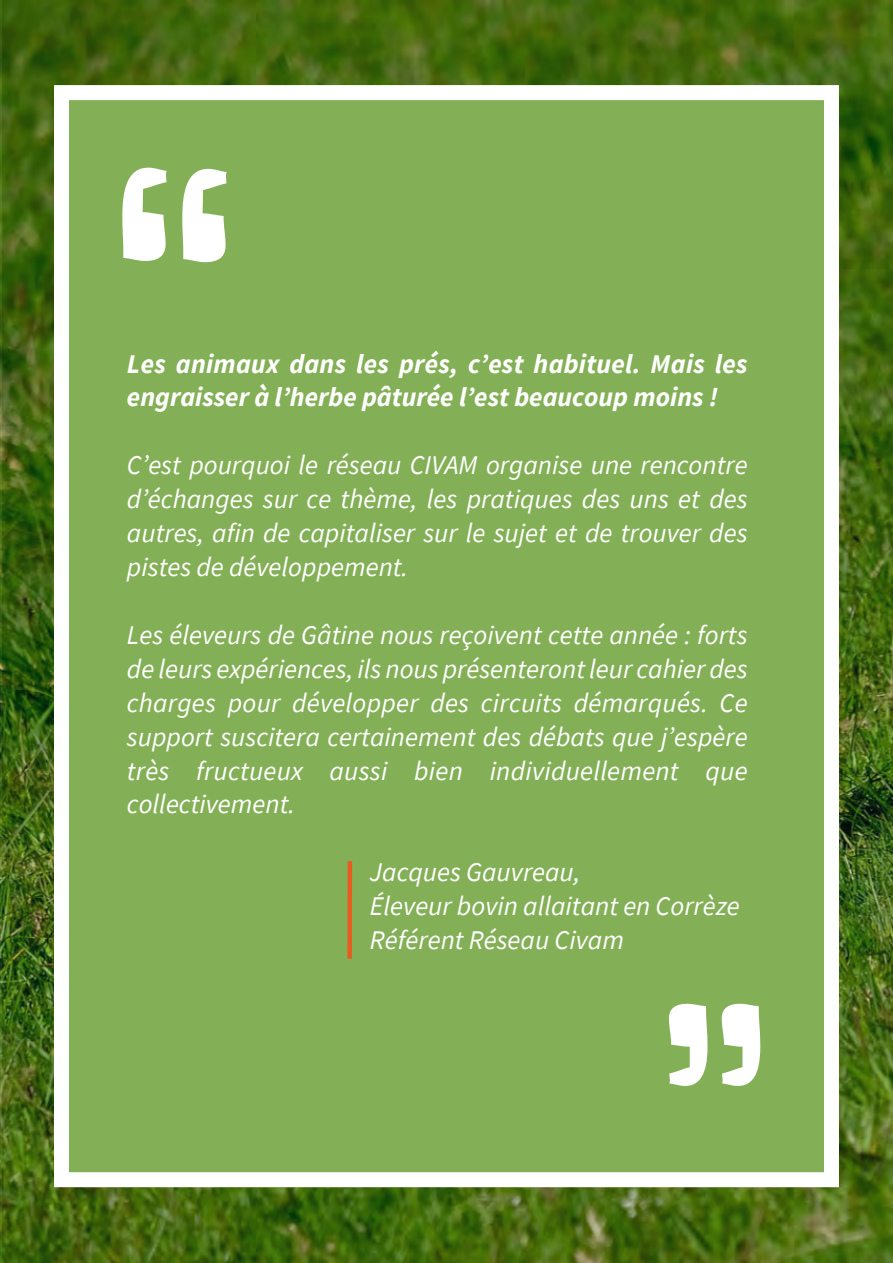
<style>
.page{position:relative;width:893px;height:1263px;background:#fff}
.page>*{position:absolute;margin:0;border:0;box-sizing:border-box;transform-origin:0 0}
.t1{font:330px "Derivat No 1";color:#fff}
.t2{font:italic 27px/33.9px "Source Sans Pro";color:#fff;text-align:justify}
.t3{font:italic 700 27px/33.9px "Source Sans Pro";color:#fff}
</style>
<div class="page">
<img style="left:0;top:0;width:893px;height:1263px">
<div style="left:54px;top:85px;width:785px;height:1102px;background:#83b056;border:15px solid #fff"></div>
<div style="left:347px;top:861px;width:5px;height:98px;background:#e85b21"></div>
<p class="t3" style="left:127px;top:349px;width:622px">Les animaux dans les prés, c’est habituel. Mais les engraisser à l’herbe pâturée l’est beaucoup moins !</p>
<p class="t2" style="left:127px;top:451px;width:622px">C’est pourquoi le réseau CIVAM organise une rencontre d’échanges sur ce thème, les pratiques des uns et des autres, afin de capitaliser sur le sujet et de trouver des pistes de développement.</p>
<p class="t2" style="left:127px;top:620px;width:622px">Les éleveurs de Gâtine nous reçoivent cette année : forts de leurs expériences, ils nous présenteront leur cahier des charges pour développer des circuits démarqués. Ce support suscitera certainement des débats que j’espère très fructueux aussi bien individuellement que collectivement.</p>
<p class="t2" style="left:370px;top:857px;width:371px;text-align:left">Jacques Gauvreau,<br>Éleveur bovin allaitant en Corrèze<br>Référent Réseau Civam</p>
<h1 class="t1" style="left:652px;top:986px;width:126px">"</h1>
</div>
